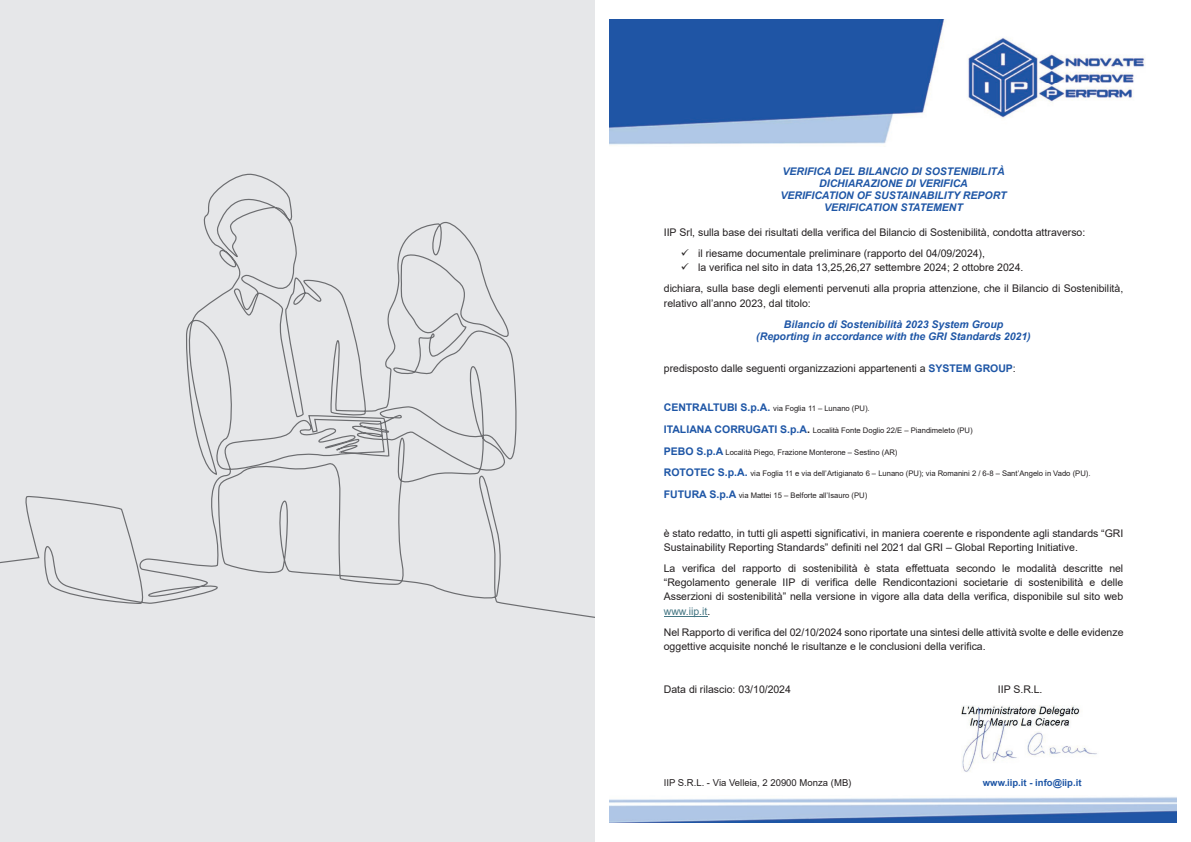
<style>
.page{position:relative;width:1191px;height:842px;background:#fff}
.page>*{position:absolute;margin:0;border:0;box-sizing:border-box;transform-origin:0 0}
.t1{font:10.5px/14px "Arial";color:#231f20}
.t2{font:italic 700 10.5px/12px "Arial";color:#1e56a6;text-align:center}
.t3{font:9.5px "Arial";color:#231f20}
.t4{font:700 9.5px "Arial";color:#1e56a6}
.t5{font:7.7px "Arial";letter-spacing:-.005em;color:#231f20}
.s1{font-weight:700;color:#1e56a6}
.s2{font-weight:700;font-size:10.5px;color:#1e56a6}
.s3{font-weight:700;font-size:10.5px}
.s4{color:#447683}
</style>
<div class="page">
<div style="left:0;top:0;width:596px;height:842px;background:#e6e7e9"></div>
<svg style="left:0;top:7px;width:596px;height:612px"></svg>
<img style="left:610px;top:797px;width:567px;height:25px">
<img style="left:610px;top:20px;width:535px;height:125px">
<hr style="left:664px;top:616px;width:43px;height:1px;background:#447683">
<img style="left:961px;top:705px;width:136px;height:67px">
<p class="t2" style="left:780px;top:166px;width:227px">VERIFICA DEL BILANCIO DI SOSTENIBILITÀ DICHIARAZIONE DI VERIFICA<br>VERIFICATION OF SUSTAINABILITY REPORT VERIFICATION STATEMENT</p>
<p class="t1" style="left:664px;top:225px;width:423px">IIP Srl, sulla base dei risultati della verifica del Bilancio di Sostenibilità, condotta attraverso:</p>
<p class="t1" style="left:681px;top:246px;width:305px">✓ il riesame documentale preliminare (rapporto del 04/09/2024),</p>
<p class="t1" style="left:664px;top:256px;width:461px;line-height:21.5px;text-indent:17px">✓ la verifica nel sito in data 13,25,26,27 settembre 2024; 2 ottobre 2024.<br>dichiara, sulla base degli elementi pervenuti alla propria attenzione, che il Bilancio di Sostenibilità,</p>
<p class="t1" style="left:664px;top:296px;width:148px">relativo all’anno 2023, dal titolo:</p>
<p class="t2" style="left:756px;top:319px;width:276px">Bilancio di Sostenibilità 2023 System Group (Reporting in accordance with the GRI Standards 2021)</p>
<p class="t1" style="left:664px;top:361px;width:353px">predisposto dalle seguenti organizzazioni appartenenti a <span class="s1">SYSTEM GROUP</span>:</p>
<p class="t5" style="left:664px;top:403px;width:207px"><span class="s2">CENTRALTUBI S.p.A.</span> via Foglia 11 – Lunano (PU).</p>
<p class="t5" style="left:664px;top:425px;width:310px"><span class="s2">ITALIANA CORRUGATI S.p.A</span><span class="s3">.</span> Località Fonte Doglio 22/E – Piandimeleto (PU)</p>
<p class="t5" style="left:664px;top:446px;width:235px"><span class="s2">PEBO S.p.A</span> Località Piego, Frazione Monterone – Sestino (AR)</p>
<p class="t5" style="left:664px;top:468px;width:428px"><span class="s2">ROTOTEC S.p.A.</span> via Foglia 11 e via dell’Artigianato 6 – Lunano (PU); via Romanini 2 / 6-8 – Sant’Angelo in Vado (PU).</p>
<p class="t5" style="left:664px;top:490px;width:205px"><span class="s2">FUTURA S.p.A</span> via Mattei 15 – Belforte all’Isauro (PU)</p>
<p class="t1" style="left:664px;top:526px;width:461px">è stato redatto, in tutti gli aspetti significativi, in maniera coerente e rispondente agli standards “GRI<br>Sustainability Reporting Standards” definiti nel 2021 dal GRI – Global Reporting Initiative.</p>
<p class="t1" style="left:664px;top:562px;width:461px;text-align:justify">La verifica del rapporto di sostenibilità è stata effettuata secondo le modalità descritte nel “Regolamento generale IIP di verifica delle Rendicontazioni societarie di sostenibilità e delle Asserzioni di sostenibilità” nella versione in vigore alla data della verifica, disponibile sul sito web <span class="s4">www.iip.it</span>.</p>
<p class="t1" style="left:664px;top:625px;width:461px">Nel Rapporto di verifica del 02/10/2024 sono riportate una sintesi delle attività svolte e delle evidenze oggettive acquisite nonché le risultanze e le conclusioni della verifica.</p>
<p class="t1" style="left:664px;top:682px;width:129px">Data di rilascio: 03/10/2024</p>
<p class="t1" style="left:998px;top:682px;width:46px">IIP S.R.L.</p>
<p class="t3" style="left:664px;top:776px;width:189px">IIP S.R.L. - Via Velleia, 2 20900 Monza (MB)</p>
<p class="t4" style="left:982px;top:776px;width:100px">www.iip.it - info@iip.it</p>
</div>
